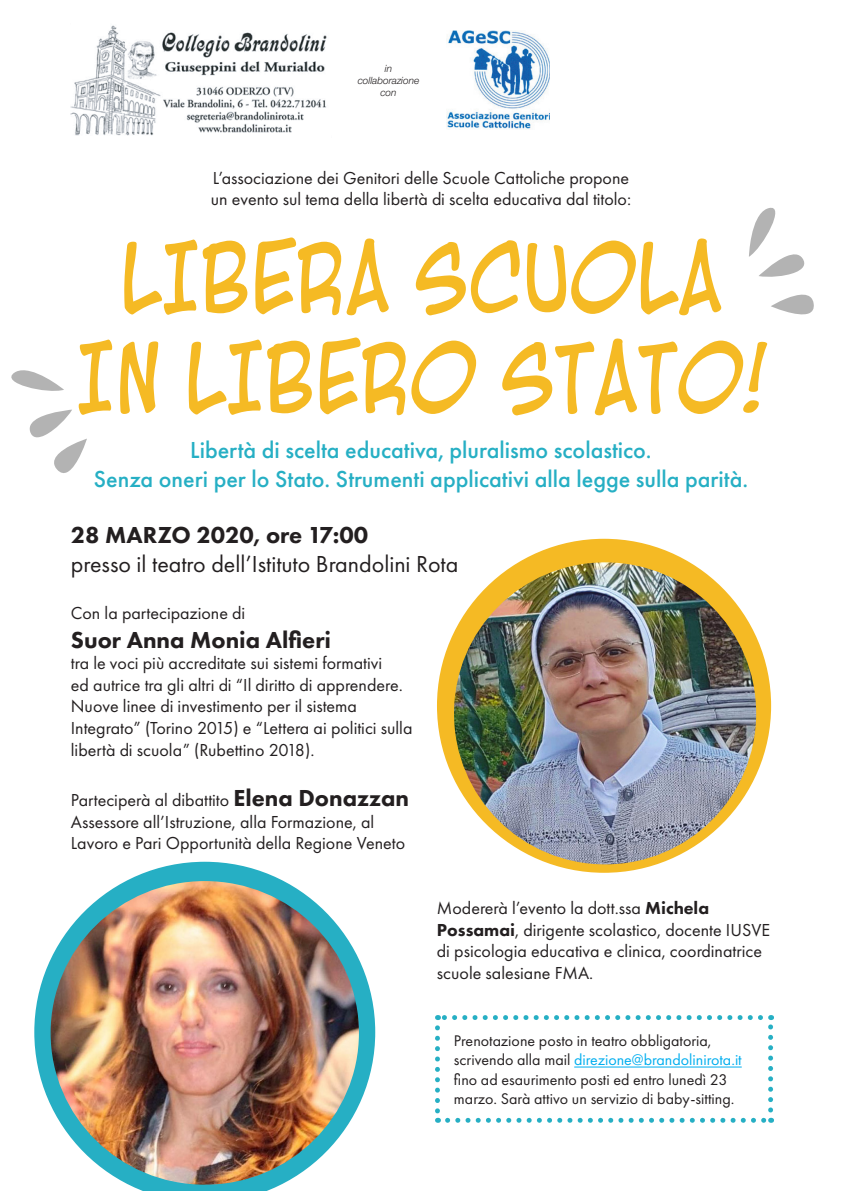
<style>
.page{position:relative;width:842px;height:1191px;background:#fff}
.page>*{position:absolute;margin:0;border:0;box-sizing:border-box;transform-origin:0 0}
.t1{font:90px "Blambot Casual";color:#f5ba24}
.t2{font:500 24px "Futura PT";color:#26afc4}
.t3{font:24px "Futura PT";color:#231f20}
.t4{font:800 24px "Futura PT";color:#231f20}
.t5{font:18px/21.6px "Futura PT";color:#231f20}
.t6{font:16px/19.2px "Futura PT";color:#231f20}
.t7{font:italic 300 10px "Helvetica Neue LT Std";color:#231f20}
.s1{font-weight:800;font-size:24px}
.s2{font-weight:800}
.s3{color:#00aeef}
</style>
<div class="page">
<div style="left:437px;top:539px;width:334px;height:333px;background:#f5ba24;border-radius:50%"></div>
<svg style="left:34px;top:861px;width:341px;height:330px"></svg>
<img style="left:454px;top:562px;width:302px;height:302px;border-radius:151px">
<img style="left:51px;top:881px;width:308px;height:303px">
<img style="left:447px;top:31px;width:103px;height:98px">
<img style="left:71px;top:25px;width:256px;height:111px">
<svg style="left:749px;top:207px;width:56px;height:70px"></svg>
<svg style="left:771px;top:294px;width:43px;height:21px"></svg>
<hr style="left:574px;top:1066px;width:168px;height:1px;background:#00aeef">
<svg style="left:11px;top:370px;width:53px;height:21px"></svg>
<svg style="left:29px;top:409px;width:58px;height:64px"></svg>
<svg style="left:448px;top:1117px;width:317px;height:5px"></svg>
<svg style="left:435px;top:1027px;width:5px;height:95px"></svg>
<svg style="left:768px;top:1015px;width:5px;height:95px"></svg>
<svg style="left:437px;top:1015px;width:323px;height:5px"></svg>
<p class="t7" style="left:385px;top:62px;width:9px">in</p>
<p class="t7" style="left:358px;top:74px;width:63px">collaborazione</p>
<p class="t7" style="left:380px;top:86px;width:18px">con</p>
<p class="t5" style="left:213px;top:167px;width:418px">L’associazione dei Genitori delle Scuole Cattoliche propone</p>
<p class="t5" style="left:211px;top:189px;width:422px">un evento sul tema della libertà di scelta educativa dal titolo:</p>
<p class="t1" style="left:120px;top:224px;width:604px">LIBERA SCUOLA</p>
<p class="t1" style="left:76px;top:324px;width:691px">IN LIBERO STATO!</p>
<p class="t2" style="left:190px;top:435px;width:463px">Libertà di scelta educativa, pluralismo scolastico.</p>
<p class="t2" style="left:94px;top:464px;width:656px">Senza oneri per lo Stato. Strumenti applicativi alla legge sulla parità.</p>
<p class="t4" style="left:71px;top:520px;width:299px">28 MARZO 2020, ore 17:00</p>
<p class="t3" style="left:71px;top:549px;width:389px">presso il teatro dell’Istituto Brandolini Rota</p>
<p class="t5" style="left:71px;top:602px;width:176px">Con la partecipazione di</p>
<p class="t4" style="left:71px;top:624px;width:262px">Suor Anna Monia Alfieri</p>
<p class="t5" style="left:71px;top:652px;width:343px">tra le voci più accreditate sui sistemi formativi<br>ed autrice tra gli altri di “Il diritto di apprendere.<br>Nuove linee di investimento per il sistema Integrato” (Torino 2015) e “Lettera ai politici sulla libertà di scuola” (Rubettino 2018).</p>
<p class="t5" style="left:71px;top:789px;width:340px">Parteciperà al dibattito <span class="s1">Elena Donazzan</span></p>
<p class="t5" style="left:71px;top:810px;width:336px">Assessore all’Istruzione, alla Formazione, al<br>Lavoro e Pari Opportunità della Regione Veneto</p>
<p class="t5" style="left:437px;top:897px;width:335px">Modererà l’evento la dott.ssa <span class="s2">Michela Possamai</span>, dirigente scolastico, docente IUSVE di psicologia educativa e clinica, coordinatrice scuole salesiane FMA.</p>
<p class="t6" style="left:454px;top:1031px;width:289px">Prenotazione posto in teatro obbligatoria, scrivendo alla mail <span class="s3">direzione@brandolinirota.it</span></p>
<p class="t6" style="left:454px;top:1069px;width:282px">fino ad esaurimento posti ed entro lunedì 23 marzo. Sarà attivo un servizio di baby-sitting.</p>
</div>
